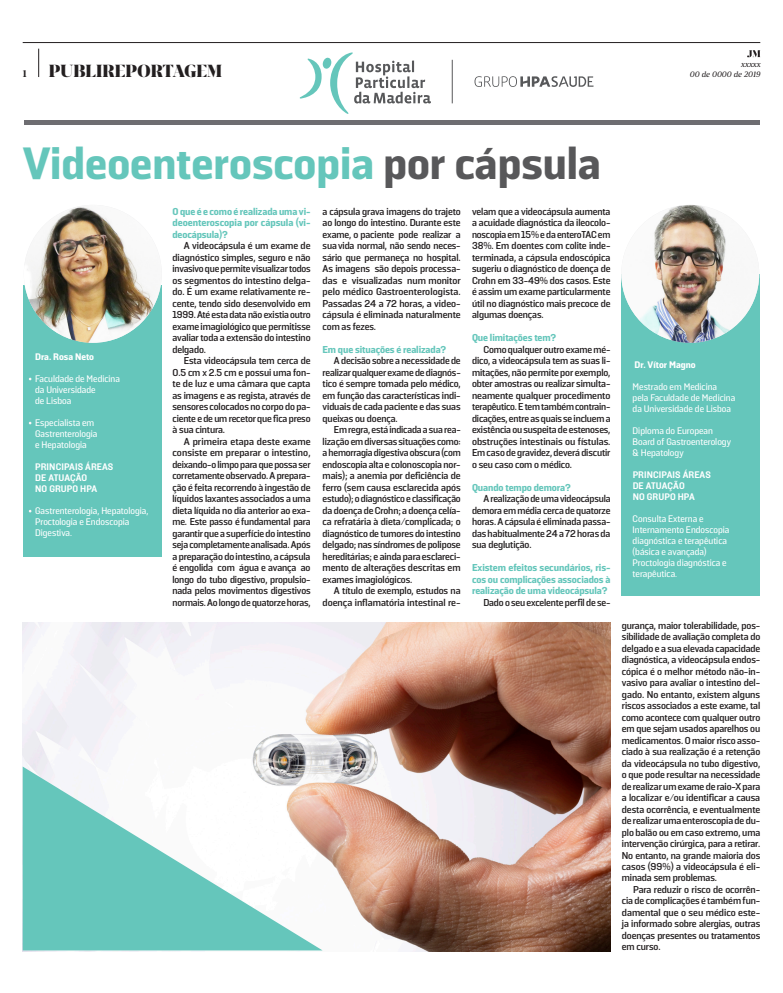
<style>
.page{position:relative;width:783px;height:993px;background:#fff}
.page>*{position:absolute;margin:0;border:0;box-sizing:border-box;transform-origin:0 0}
.JM_Titulo_47{font:900 45px "Solido";color:#65c6bb}
.t1{font:17px "Breve Display";letter-spacing:.01em;color:#231f20}
.JM_Texto{font:700 10px/11.5px "Solido";letter-spacing:-.01em;color:#231f20;text-align:justify}
.JM_Texto-2{font:900 10px/11.5px "Solido";letter-spacing:-.01em;color:#65c6bb;text-align:justify}
.t2{font:700 10px "Breve Text";color:#231f20}
.JM_Assinatura_destaq{font:500 9.5px/11px "Solido";color:#fff}
.JM_Assinatura_destaq-2{font:800 9.5px/11px "Solido";letter-spacing:.01em;color:#fff}
.JM_Assinatura_destaq-3{font:900 9.5px "Solido";color:#fff}
.t3{font:italic 8px/9.6px "Breve Text";color:#231f20;text-align:right}
.s1{color:#58585a}
</style>
<div class="page">
<hr style="left:23px;top:42px;width:737px;height:1px;background:#231f20">
<svg style="left:38px;top:49px;width:1px;height:28px"></svg>
<svg style="left:747px;top:50px;width:13px;height:7px"></svg>
<div style="left:621px;top:274px;width:138px;height:321px;background:#65c6bb"></div>
<img style="left:23px;top:622px;width:587px;height:329px">
<div style="left:25px;top:120px;width:735px;height:5px;background:#6e6d71"></div>
<svg style="left:474px;top:76px;width:119px;height:11px"></svg>
<hr style="left:452px;top:60px;width:1px;height:43px;background:#57585a">
<svg style="left:299px;top:52px;width:132px;height:62px"></svg>
<div style="left:24px;top:285px;width:138px;height:272px;background:#65c6bb"></div>
<img style="left:621px;top:205px;width:138px;height:138px;border-radius:69px">
<img style="left:24px;top:205px;width:138px;height:138px;border-radius:69px">
<svg style="left:23px;top:766px;width:299px;height:184px;fill:#65c6bb"></svg>
<p class="t2" style="left:23px;top:68px;width:5px">1</p>
<h2 class="t1" style="left:49px;top:61px;width:175px">PUBLIREPORTAGEM</h2>
<p class="t3" style="left:689px;top:60px;width:72px">xxxxx<br>00 de 0000 de 2019</p>
<p class="JM_Titulo_47" style="left:23px;top:137px;width:579px">Videoenteroscopia <span class="s1">por cápsula</span></p>
<p class="JM_Assinatura_destaq-3" style="left:35px;top:351px;width:60px">Dra. Rosa Neto</p>
<p class="JM_Assinatura_destaq" style="left:35px;top:373px;width:86px">Faculdade de Medicina da Universidade<br>de Lisboa</p>
<p class="JM_Assinatura_destaq" style="left:35px;top:417px;width:64px">Especialista em<br>Gastrenterologia e Hepatologia</p>
<p class="JM_Assinatura_destaq-2" style="left:35px;top:461px;width:80px">PRINCIPAIS ÁREAS<br>DE ATUAÇÃO<br>NO GRUPO HPA</p>
<p class="JM_Assinatura_destaq" style="left:35px;top:505px;width:115px">Gastrenterologia, Hepatologia,<br>Proctologia e Endoscopia<br>Digestiva.</p>
<p class="JM_Texto-2" style="left:172px;top:206px;width:140px">O que é e como é realizada uma vi&shy;deoenteroscopia por cápsula (vi&shy;deocápsula)?</p>
<p class="JM_Texto" style="left:172px;top:241px;width:140px;text-indent:11px">A videocápsula é um exame de diagnóstico simples, seguro e não invasivo que permite visualizar todos os segmentos do intestino delga&shy;do. É um exame relativamente re&shy;cente, tendo sido desenvolvido em 1999. Até esta data não existia outro exame imagiológico que permitisse avaliar toda a extensão do intestino delgado.</p>
<p class="JM_Texto" style="left:172px;top:355px;width:140px;text-indent:11px">Esta videocápsula tem cerca de 0.5 cm x 2.5 cm e possui uma fon&shy;te de luz e uma câmara que capta as imagens e as regista, através de sensores colocados no corpo do pa&shy;ciente e de um recetor que fica preso à sua cintura.</p>
<p class="JM_Texto" style="left:172px;top:436px;width:140px;text-indent:11px">A primeira etapa deste exame consiste em preparar o intestino, deixando-o limpo para que possa ser corretamente observado. A prepara&shy;ção é feita recorrendo à ingestão de líquidos laxantes associados a uma dieta líquida no dia anterior ao exa&shy;me. Este passo é fundamental para garantir que a superfície do intestino seja completamente analisada. Após a preparação do intestino, a cápsula é engolida com água e avança ao longo do tubo digestivo, propulsio&shy;nada pelos movimentos digestivos normais. Ao longo de quatorze horas,</p>
<p class="JM_Texto" style="left:322px;top:206px;width:140px">a cápsula grava imagens do trajeto ao longo do intestino. Durante este exame, o paciente pode realizar a sua vida normal, não sendo neces&shy;sário que permaneça no hospital.<br>As imagens são depois processa&shy;das e visualizadas num monitor pelo médico Gastroenterologista.<br>Passadas 24 a 72 horas, a video&shy;cápsula é eliminada naturalmente com as fezes.</p>
<p class="JM_Texto-2" style="left:322px;top:344px;width:125px">Em que situações é realizada?</p>
<p class="JM_Texto" style="left:322px;top:355px;width:140px;text-indent:11px">A decisão sobre a necessidade de realizar qualquer exame de diagnós&shy;tico é sempre tomada pelo médico, em função das características indi&shy;viduais de cada paciente e das suas queixas ou doença.</p>
<p class="JM_Texto" style="left:322px;top:424px;width:140px;text-indent:11px">Em regra, está indicada a sua rea&shy;lização em diversas situações como: a hemorragia digestiva obscura (com endoscopia alta e colonoscopia nor&shy;mais); a anemia por deficiência de ferro (sem causa esclarecida após estudo); o diagnóstico e classificação da doença de Crohn; a doença celía&shy;ca refratária à dieta/complicada; o diagnóstico de tumores do intestino delgado; nas síndromes de polipose hereditárias; e ainda para esclareci&shy;mento de alterações descritas em exames imagiológicos.</p>
<p class="JM_Texto" style="left:322px;top:585px;width:140px;text-align:right">A título de exemplo, estudos na doença inflamatória intestinal re-</p>
<p class="JM_Texto" style="left:472px;top:206px;width:140px">velam que a videocápsula aumenta a acuidade diagnóstica da ileocolo&shy;noscopia em 15% e da enteroTAC em 38%. Em doentes com colite inde&shy;terminada, a cápsula endoscópica sugeriu o diagnóstico de doença de Crohn em 33-49% dos casos. Este é assim um exame particularmente útil no diagnóstico mais precoce de algumas doenças.</p>
<p class="JM_Texto-2" style="left:472px;top:332px;width:86px">Que limitações tem?</p>
<p class="JM_Texto" style="left:472px;top:344px;width:140px;text-indent:11px">Como qualquer outro exame mé&shy;dico, a videocápsula tem as suas li&shy;mitações, não permite por exemplo, obter amostras ou realizar simulta&shy;neamente qualquer procedimento terapêutico. E tem também contrain&shy;dicações, entre as quais se incluem a existência ou suspeita de estenoses, obstruções intestinais ou fístulas.<br>Em caso de gravidez, deverá discutir o seu caso com o médico.</p>
<p class="JM_Texto-2" style="left:472px;top:482px;width:100px">Quando tempo demora?</p>
<p class="JM_Texto" style="left:472px;top:493px;width:140px;text-indent:11px">A realização de uma videocápsula demora em média cerca de quatorze horas. A cápsula é eliminada passa&shy;das habitualmente 24 a 72 horas da sua deglutição.</p>
<p class="JM_Texto-2" style="left:472px;top:562px;width:140px">Existem efeitos secundários, ris&shy;cos ou complicações associados à realização de uma videocápsula?</p>
<p class="JM_Texto" style="left:483px;top:596px;width:128px">Dado o seu excelente perfil de se-</p>
<p class="JM_Assinatura_destaq-3" style="left:634px;top:359px;width:63px">Dr. Vítor Magno</p>
<p class="JM_Assinatura_destaq" style="left:632px;top:381px;width:104px">Mestrado em Medicina pela Faculdade de Medicina da Universidade de Lisboa</p>
<p class="JM_Assinatura_destaq" style="left:632px;top:425px;width:100px">Diploma do European<br>Board of Gastroenterology &amp; Hepatology</p>
<p class="JM_Assinatura_destaq-2" style="left:632px;top:469px;width:80px">PRINCIPAIS ÁREAS<br>DE ATUAÇÃO<br>NO GRUPO HPA</p>
<p class="JM_Assinatura_destaq" style="left:632px;top:513px;width:98px">Consulta Externa e<br>Internamento Endoscopia diagnóstica e terapêutica (básica e avançada)<br>Proctologia diagnóstica e terapêutica.</p>
<p class="JM_Texto" style="left:621px;top:619px;width:140px">gurança, maior tolerabilidade, pos&shy;sibilidade de avaliação completa do delgado e a sua elevada capacidade diagnóstica, a videocápsula endos&shy;cópica é o melhor método não-in&shy;vasivo para avaliar o intestino del&shy;gado. No entanto, existem alguns riscos associados a este exame, tal como acontece com qualquer outro em que sejam usados aparelhos ou medicamentos. O maior risco asso&shy;ciado à sua realização é a retenção da videocápsula no tubo digestivo, o que pode resultar na necessidade de realizar um exame de raio-X para a localizar e/ou identificar a causa desta ocorrência, e eventualmente de realizar uma enteroscopia de du&shy;plo balão ou em caso extremo, uma intervenção cirúrgica, para a retirar.<br>No entanto, na grande maioria dos casos (99%) a videocápsula é eli&shy;minada sem problemas.</p>
<p class="JM_Texto" style="left:621px;top:884px;width:140px;text-indent:11px">Para reduzir o risco de ocorrên&shy;cia de complicações é também fun&shy;damental que o seu médico este&shy;ja informado sobre alergias, outras doenças presentes ou tratamentos em curso.</p>
</div>
